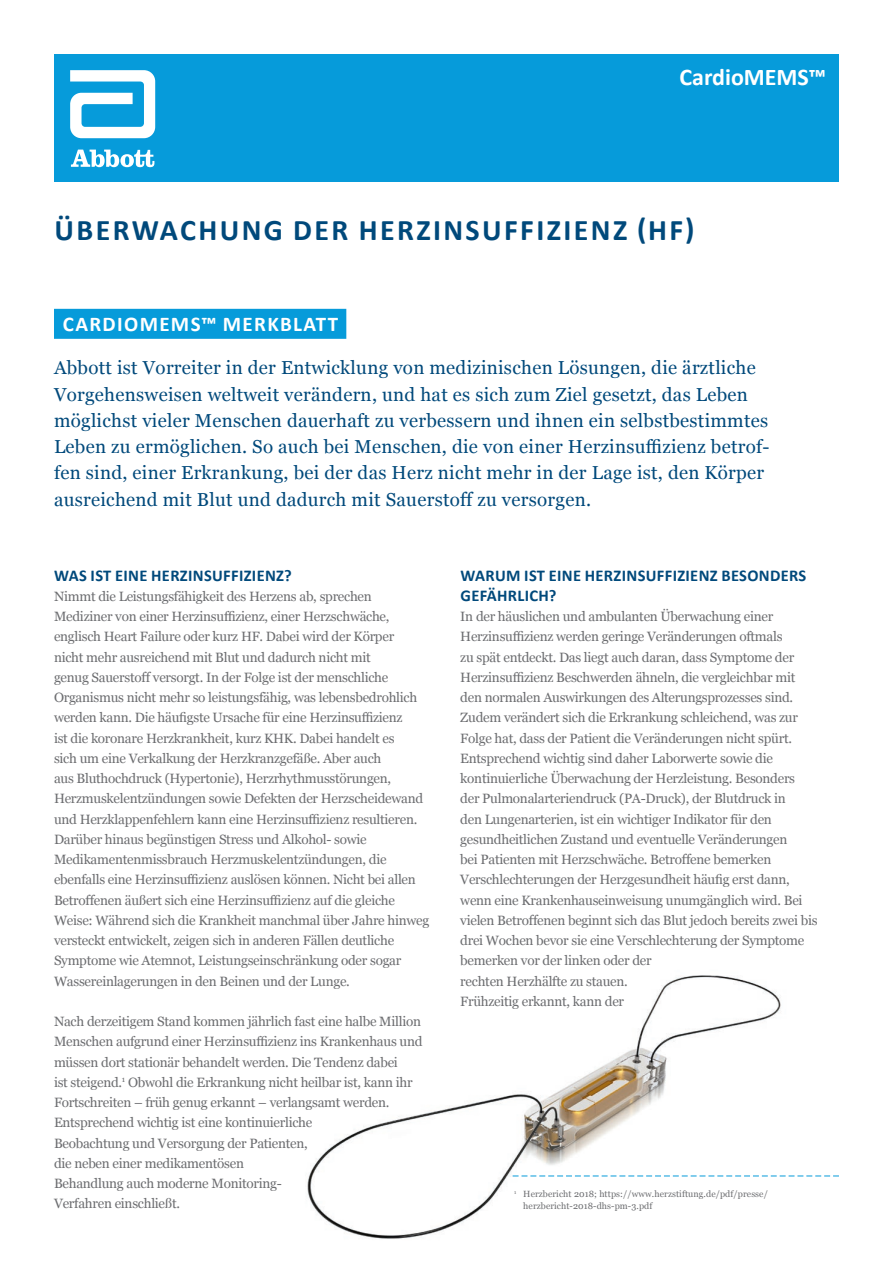
<style>
.page{position:relative;width:893px;height:1263px;background:#fff}
.page>*{position:absolute;margin:0;border:0;box-sizing:border-box;transform-origin:0 0}
.t1{font:700 30px "Calibri";letter-spacing:.08em;color:#00497b}
.t2{font:700 24px "Calibri";color:#fff}
.t3{font:700 21px "Calibri";letter-spacing:.065em;color:#fff}
.t4{font:18.75px/26.2px "Georgia";letter-spacing:.015em;color:#00497b}
.t5{font:700 16.5px/20.2px "Calibri";letter-spacing:.02em;color:#00497b}
.t6{font:13.5px/20.2px "Georgia";letter-spacing:-.02em;color:#6c6d70}
.t7{font:9px/12px "Georgia";letter-spacing:.01em;color:#6c6d70}
</style>
<div class="page">
<img style="left:307px;top:975px;width:532px;height:264px">
<div style="left:54px;top:54px;width:785px;height:128px;background:#069bda"></div>
<svg style="left:70px;top:70px;width:85px;height:68px"></svg>
<svg style="left:71px;top:150px;width:83px;height:17px"></svg>
<div style="left:54px;top:309px;width:292px;height:30px;background:#069bda"></div>
<svg style="left:513px;top:1175px;width:326px;height:1px"></svg>
<h2 class="t2" style="left:679px;top:62px;width:148px">CardioMEMS™</h2>
<h1 class="t1" style="left:55px;top:211px;width:641px">ÜBERWACHUNG DER HERZINSUFFIZIENZ (HF)</h1>
<h3 class="t3" style="left:63px;top:311px;width:277px">CARDIOMEMS™ MERKBLATT</h3>
<p class="t4" style="left:54px;top:354px;width:717px">Abbott ist Vorreiter in der Entwicklung von medizinischen Lösungen, die ärztliche Vorgehensweisen weltweit verändern, und hat es sich zum Ziel gesetzt, das Leben möglichst vieler Menschen dauerhaft zu verbessern und ihnen ein selbstbestimmtes Leben zu ermöglichen. So auch bei Menschen, die von einer Herzinsuffizienz betrof&shy;fen sind, einer Erkrankung, bei der das Herz nicht mehr in der Lage ist, den Körper ausreichend mit Blut und dadurch mit Sauerstoff zu versorgen.</p>
<p class="t5" style="left:54px;top:565px;width:239px">WAS IST EINE HERZINSUFFIZIENZ?</p>
<p class="t6" style="left:54px;top:585px;width:377px">Nimmt die Leistungsfähigkeit des Herzens ab, sprechen Mediziner von einer Herzinsuffizienz, einer Herzschwäche, englisch Heart Failure oder kurz HF. Dabei wird der Körper<br>nicht mehr ausreichend mit Blut und dadurch nicht mit<br>genug Sauerstoff versorgt. In der Folge ist der menschliche Organismus nicht mehr so leistungsfähig, was lebensbedrohlich werden kann. Die häufigste Ursache für eine Herzinsuffizienz<br>ist die koronare Herzkrankheit, kurz KHK. Dabei handelt es<br>sich um eine Verkalkung der Herzkranzgefäße. Aber auch<br>aus Bluthochdruck (Hypertonie), Herzrhythmusstörungen, Herzmuskelentzündungen sowie Defekten der Herzscheidewand und Herzklappenfehlern kann eine Herzinsuffizienz resultieren.<br>Darüber hinaus begünstigen Stress und Alkohol- sowie Medikamentenmissbrauch Herzmuskelentzündungen, die ebenfalls eine Herzinsuffizienz auslösen können. Nicht bei allen Betroffenen äußert sich eine Herzinsuffizienz auf die gleiche Weise: Während sich die Krankheit manchmal über Jahre hinweg versteckt entwickelt, zeigen sich in anderen Fällen deutliche Symptome wie Atemnot, Leistungseinschränkung oder sogar Wassereinlagerungen in den Beinen und der Lunge.</p>
<p class="t6" style="left:54px;top:1011px;width:370px">Nach derzeitigem Stand kommen jährlich fast eine halbe Million Menschen aufgrund einer Herzinsuffizienz ins Krankenhaus und müssen dort stationär behandelt werden. Die Tendenz dabei<br>ist steigend.<sup>1</sup> Obwohl die Erkrankung nicht heilbar ist, kann ihr Fortschreiten – früh genug erkannt – verlangsamt werden.<br>Entsprechend wichtig ist eine kontinuierliche<br>Beobachtung und Versorgung der Patienten,<br>die neben einer medikamentösen<br>Behandlung auch moderne Monitoring-<br>Verfahren einschließt.</p>
<p class="t5" style="left:461px;top:565px;width:347px">WARUM IST EINE HERZINSUFFIZIENZ BESONDERS<br>GEFÄHRLICH?</p>
<p class="t6" style="left:460px;top:606px;width:359px">In der häuslichen und ambulanten Überwachung einer Herzinsuffizienz werden geringe Veränderungen oftmals<br>zu spät entdeckt. Das liegt auch daran, dass Symptome der Herzinsuffizienz Beschwerden ähneln, die vergleichbar mit den normalen Auswirkungen des Alterungsprozesses sind.<br>Zudem verändert sich die Erkrankung schleichend, was zur Folge hat, dass der Patient die Veränderungen nicht spürt.<br>Entsprechend wichtig sind daher Laborwerte sowie die kontinuierliche Überwachung der Herzleistung. Besonders der Pulmonalarteriendruck (PA-Druck), der Blutdruck in<br>den Lungenarterien, ist ein wichtiger Indikator für den gesundheitlichen Zustand und eventuelle Veränderungen<br>bei Patienten mit Herzschwäche. Betroffene bemerken Verschlechterungen der Herzgesundheit häufig erst dann, wenn eine Krankenhauseinweisung unumgänglich wird. Bei vielen Betroffenen beginnt sich das Blut jedoch bereits zwei bis drei Wochen bevor sie eine Verschlechterung der Symptome bemerken vor der linken oder der<br>rechten Herzhälfte zu stauen.<br>Frühzeitig erkannt, kann der</p>
<p class="t7" style="left:523px;top:1187px;width:246px;text-indent:-9px"><sup>1</sup> Herzbericht 2018; https://www.herzstiftung.de/pdf/presse/ herzbericht-2018-dhs-pm-3.pdf</p>
</div>
